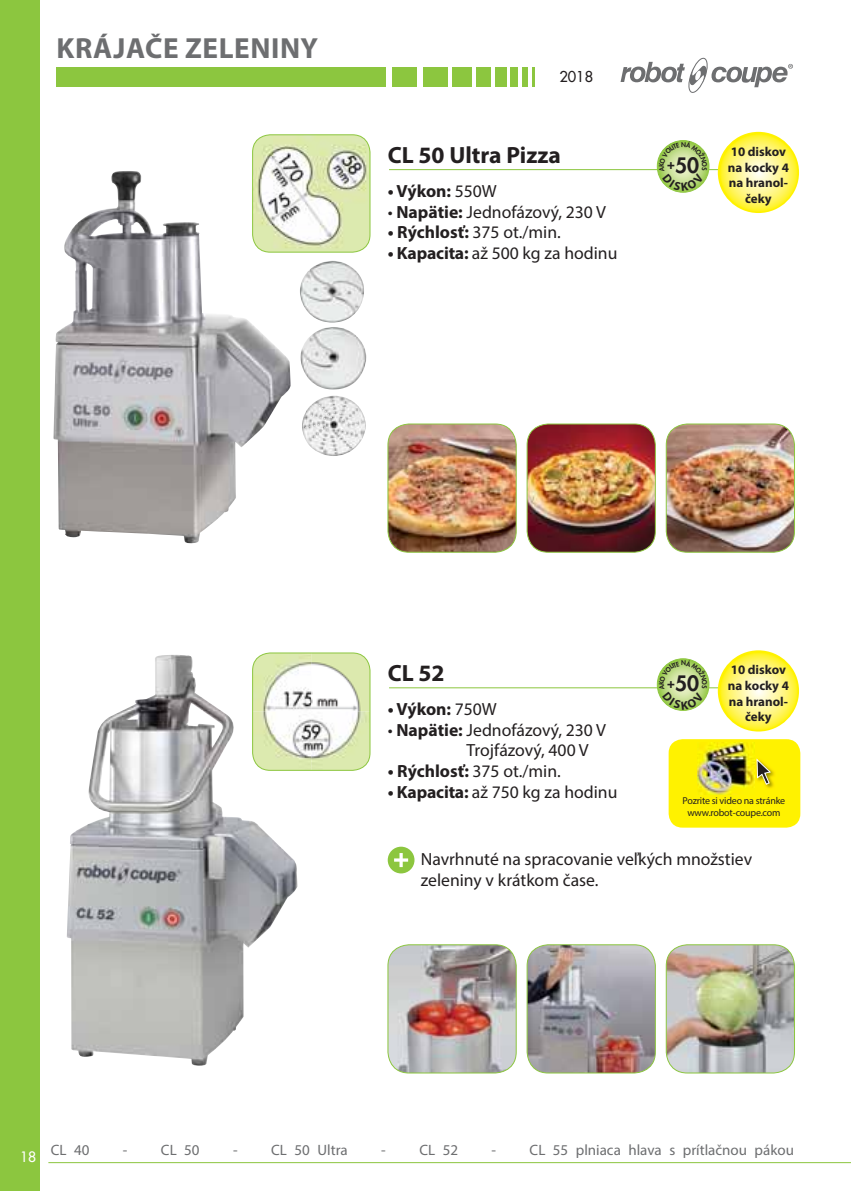
<style>
.page{position:relative;width:851px;height:1191px;background:#fff}
.page>*{position:absolute;margin:0;border:0;box-sizing:border-box;transform-origin:0 0}
.t1{font:700 29.2px "Myriad Pro";letter-spacing:.02em;color:#6d6e70}
.t2{font:700 23.6px "Myriad Pro";color:#231f20}
.t3{font:800 20.6px "Futura";color:#231f20}
.t4{font:17.6px/20.6px "Myriad Pro";color:#231f20}
.t5{font:700 17.6px "Myriad Pro";letter-spacing:-.005em;color:#231f20}
.t6{font:15px "Myriad Pro";color:#6d6e70}
.t7{font:14.6px "Futura";color:#231f20}
.t8{font:14px "Futura";color:#fff}
.t9{font:700 13px/15.6px "Myriad Pro";color:#231f20;text-align:center}
.t10{font:10px/12px "Myriad Pro";letter-spacing:-.02em;color:#231f20;text-align:center}
.s1{font-weight:400}
.s2{font-weight:700}
</style>
<div class="page">
<div style="left:0;top:0;width:40px;height:1191px;background:#8cc63f"></div>
<div style="left:56px;top:67px;width:330px;height:19px;background:#8cc63f"></div>
<div style="left:393px;top:67px;width:24px;height:19px;background:#8cc63f"></div>
<div style="left:423px;top:67px;width:24px;height:19px;background:#8cc63f"></div>
<div style="left:452px;top:67px;width:19px;height:19px;background:#8cc63f"></div>
<div style="left:475px;top:67px;width:15px;height:19px;background:#8cc63f"></div>
<div style="left:495px;top:67px;width:11px;height:19px;background:#8cc63f"></div>
<div style="left:510px;top:67px;width:8px;height:19px;background:#8cc63f"></div>
<div style="left:522px;top:67px;width:5px;height:19px;background:#8cc63f"></div>
<hr style="left:531px;top:67px;width:3px;height:19px;background:#8cc63f">
<svg style="left:620px;top:57px;width:172px;height:36px"></svg>
<hr style="left:48px;top:1162px;width:802px;height:1px;background:#8cc63f">
<img style="left:666px;top:944px;width:128px;height:129px;border-radius:21px">
<div style="left:665px;top:944px;width:129px;height:129px;border:1px solid #8cc63f;border-radius:21px"></div>
<img style="left:666px;top:424px;width:128px;height:128px;border-radius:21px">
<div style="left:665px;top:423px;width:129px;height:129px;border:1px solid #8cc63f;border-radius:21px"></div>
<img style="left:528px;top:944px;width:127px;height:129px">
<div style="left:526px;top:944px;width:129px;height:129px;border:1px solid #8cc63f;border-radius:21px"></div>
<img style="left:527px;top:424px;width:128px;height:128px;border-radius:21px">
<div style="left:526px;top:423px;width:129px;height:129px;border:1px solid #8cc63f;border-radius:21px"></div>
<img style="left:388px;top:944px;width:128px;height:129px;border-radius:21px">
<div style="left:387px;top:944px;width:129px;height:129px;border:1px solid #8cc63f;border-radius:21px"></div>
<img style="left:388px;top:424px;width:128px;height:128px;border-radius:21px">
<div style="left:387px;top:423px;width:129px;height:129px;border:1px solid #8cc63f;border-radius:21px"></div>
<hr style="left:389px;top:169px;width:409px;height:1px;background:#8cc63f">
<hr style="left:389px;top:687px;width:409px;height:1px;background:#8cc63f">
<div style="left:387px;top:846px;width:27px;height:27px;background:#8cc63f;border-radius:50%"></div>
<svg style="left:394px;top:853px;width:14px;height:14px"></svg>
<img style="left:67px;top:655px;width:230px;height:410px">
<img style="left:252px;top:653px;width:118px;height:117px">
<div style="left:252px;top:652px;width:118px;height:118px;border:1px solid #8cc63f;border-radius:18px"></div>
<svg style="left:717px;top:650px;width:81px;height:81px;background:#fef56e"></svg>
<div style="left:668px;top:739px;width:132px;height:88px;background:#fff200;border-radius:14px"></div>
<img style="left:697px;top:743px;width:57px;height:51px">
<img style="left:765px;top:768px;width:10px;height:20px">
<svg style="left:756px;top:758px;width:14px;height:27px"></svg>
<img style="left:252px;top:135px;width:118px;height:117px;border-radius:18px">
<div style="left:252px;top:134px;width:118px;height:118px;border:1px solid #8cc63f;border-radius:18px"></div>
<img style="left:53px;top:171px;width:237px;height:372px">
<img style="left:300px;top:261px;width:64px;height:62px">
<img style="left:300px;top:327px;width:66px;height:63px">
<img style="left:302px;top:396px;width:63px;height:60px">
<svg style="left:717px;top:132px;width:81px;height:81px;background:#fef56e"></svg>
<div style="left:656px;top:140px;width:53px;height:53px;border:1px solid #fff;border-radius:50%"></div>
<div style="left:656px;top:658px;width:53px;height:53px;border:1px solid #fff;border-radius:50%"></div>
<svg style="left:659px;top:141px;width:48px;height:50px;background:#c4df93"></svg>
<svg style="left:659px;top:659px;width:48px;height:50px;background:#c4df93"></svg>
<h1 class="t1" style="left:57px;top:38px;width:263px">KRÁJAČE ZELENINY</h1>
<p class="t7" style="left:559px;top:70px;width:35px">2018</p>
<h2 class="t2" style="left:387px;top:146px;width:174px">CL 50 Ultra Pizza</h2>
<p class="t5" style="left:387px;top:184px;width:111px">• Výkon: <span class="s1">550W</span></p>
<p class="t4" style="left:387px;top:203px;width:220px">• <span class="s2">Napätie:</span> Jednofázový, 230 V</p>
<p class="t4" style="left:387px;top:224px;width:175px"><span class="s2">• Rýchlosť:</span> 375 ot./min.</p>
<p class="t4" style="left:387px;top:244px;width:231px"><span class="s2">• Kapacita:</span> až 500 kg za hodinu</p>
<p class="t3" style="left:667px;top:156px;width:33px"><sup>+</sup>50</p>
<p class="t9" style="left:727px;top:145px;width:63px">10 diskov na kocky 4 na hranol&shy;čeky</p>
<h2 class="t2" style="left:387px;top:664px;width:58px">CL 52</h2>
<p class="t5" style="left:387px;top:702px;width:111px">• Výkon: <span class="s1">750W</span></p>
<p class="t4" style="left:466px;top:721px;width:141px;text-indent:-79px">• <span class="s2">Napätie:</span> Jednofázový, 230 V<br>Trojfázový, 400 V</p>
<p class="t4" style="left:387px;top:762px;width:175px"><span class="s2">• Rýchlosť:</span> 375 ot./min.</p>
<p class="t4" style="left:387px;top:783px;width:231px"><span class="s2">• Kapacita:</span> až 750 kg za hodinu</p>
<p class="t3" style="left:667px;top:674px;width:33px"><sup>+</sup>50</p>
<p class="t9" style="left:727px;top:663px;width:63px">10 diskov na kocky 4 na hranol&shy;čeky</p>
<p class="t10" style="left:682px;top:795px;width:104px">Pozrite si video na stránke www.robot-coupe.com</p>
<p class="t4" style="left:420px;top:850px;width:333px">Navrhnuté na spracovanie veľkých množstiev zeleniny v krátkom čase.</p>
<p class="t8" style="left:20px;top:1149px;width:18px">18</p>
<p class="t6" style="left:51px;top:1144px;width:40px">CL 40</p>
<p class="t6" style="left:123px;top:1144px;width:78px">- CL 50</p>
<p class="t6" style="left:233px;top:1144px;width:116px">- CL 50 Ultra</p>
<p class="t6" style="left:381px;top:1144px;width:78px">- CL 52</p>
<p class="t6" style="left:491px;top:1144px;width:304px">- CL 55 plniaca hlava s prítlačnou pákou</p>
</div>
